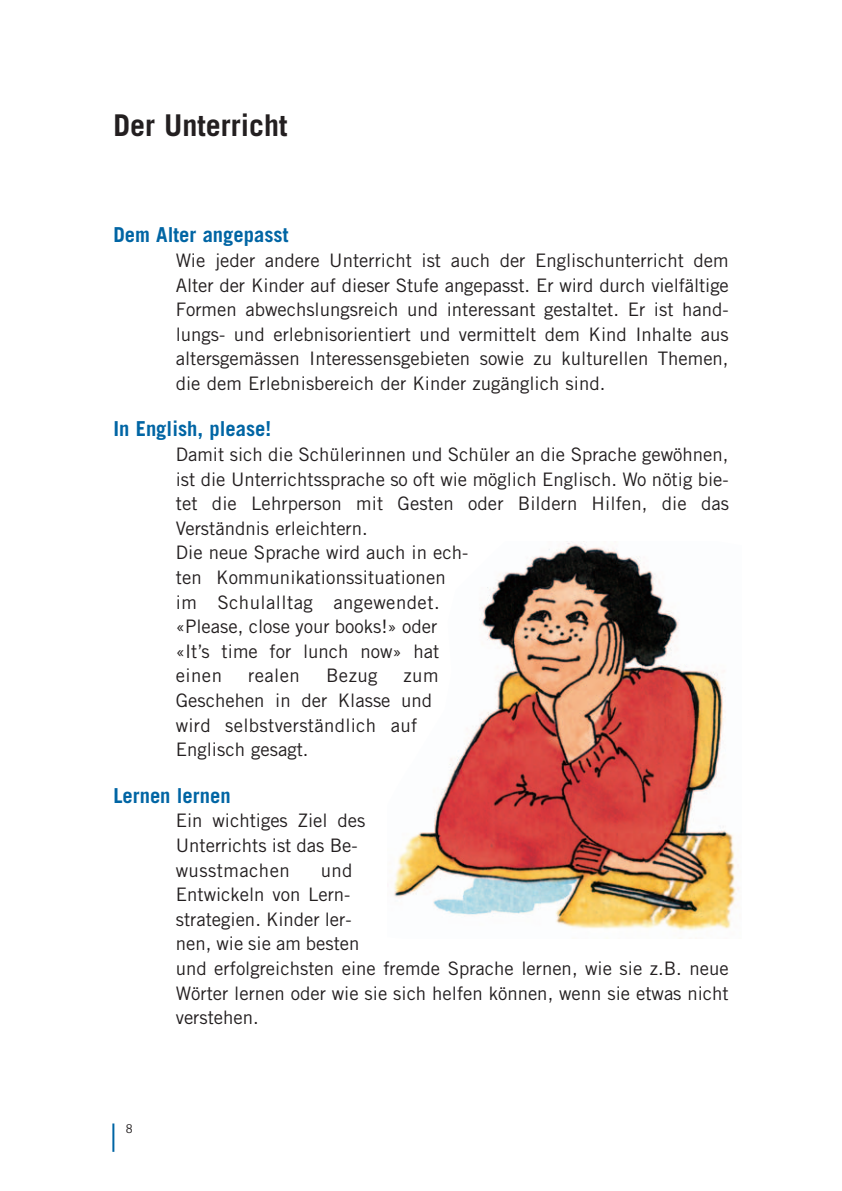
<style>
.page{position:relative;width:842px;height:1191px;background:#fff}
.page>*{position:absolute;margin:0;border:0;box-sizing:border-box;transform-origin:0 0}
.t1{font:700 30px "Trade Gothic";color:#231f20}
.t2{font:700 20.6px "Trade Gothic";color:#0065a4}
.t3{font:18.6px/24.6px "Trade Gothic";color:#231f20}
.t4{font:13px "Quay Sans";color:#231f20}
</style>
<div class="page">
<hr style="left:112px;top:1123px;width:2px;height:28px;background:#0065a4">
<img style="left:393px;top:541px;width:346px;height:389px">
<h1 class="t1" style="left:113px;top:114px;width:176px">Der Unterricht</h1>
<p class="t2" style="left:113px;top:227px;width:177px">Dem Alter angepasst</p>
<p class="t3" style="left:176px;top:250px;width:555px;text-align:justify">Wie jeder andere Unterricht ist auch der Englischunterricht dem Alter der Kinder auf dieser Stufe angepasst. Er wird durch vielfältige Formen abwechslungsreich und interessant gestaltet. Er ist hand&shy;lungs- und erlebnisorientiert und vermittelt dem Kind Inhalte aus altersgemässen Interessensgebieten sowie zu kulturellen Themen, die dem Erlebnisbereich der Kinder zugänglich sind.</p>
<p class="t2" style="left:113px;top:421px;width:159px">In English, please!</p>
<p class="t3" style="left:176px;top:444px;width:555px">Damit sich die Schülerinnen und Schüler an die Sprache gewöhnen, ist die Unterrichtssprache so oft wie möglich Englisch. Wo nötig bie&shy;tet die Lehrperson mit Gesten oder Bildern Hilfen, die das Verständnis erleichtern.<br>Die neue Sprache wird auch in ech-<br>ten Kommunikationssituationen<br>im Schulalltag angewendet.<br>«Please, close your books!» oder<br>«It’s time for lunch now» hat<br>einen</p>
<p class="t3" style="left:248px;top:665px;width:53px">realen</p>
<p class="t3" style="left:326px;top:665px;width:53px">Bezug</p>
<p class="t3" style="left:176px;top:665px;width:264px;text-indent:228px">zum<br>Geschehen in der Klasse und wird selbstverständlich auf<br>Englisch gesagt.</p>
<p class="t2" style="left:113px;top:788px;width:119px">Lernen lernen</p>
<p class="t3" style="left:176px;top:810px;width:191px">Ein wichtiges Ziel des<br>Unterrichts ist das Be&shy;wusstmachen</p>
<p class="t3" style="left:176px;top:859px;width:554px;text-indent:145px">und<br>Entwickeln von Lern-<br>strategien. Kinder ler-<br>nen, wie sie am besten<br>und erfolgreichsten eine fremde Sprache lernen, wie sie z.B. neue<br>Wörter lernen oder wie sie sich helfen können, wenn sie etwas nicht verstehen.</p>
<p class="t4" style="left:126px;top:1120px;width:8px">8</p>
</div>
